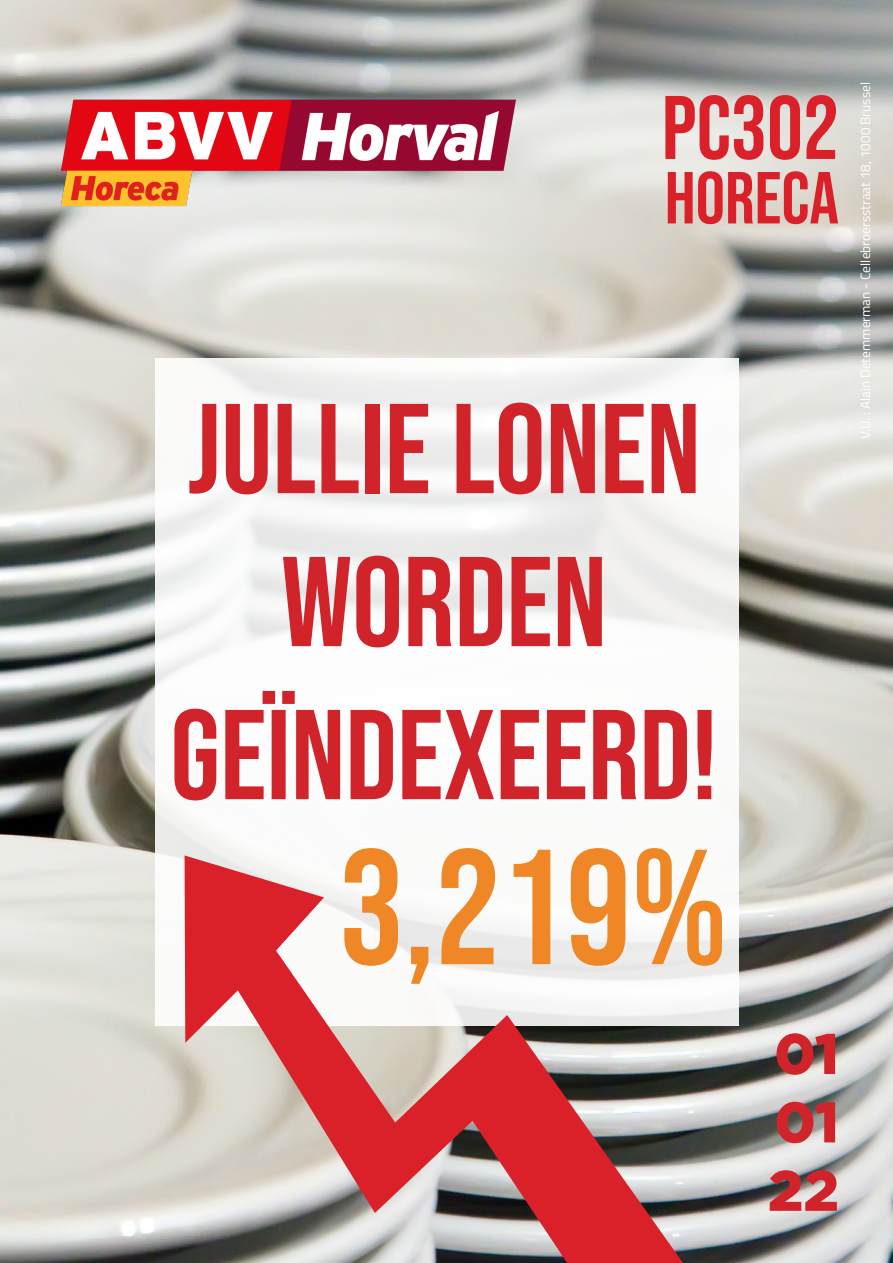
<style>
.page{position:relative;width:893px;height:1263px;background:#fff}
.page>*{position:absolute;margin:0;border:0;box-sizing:border-box;transform-origin:0 0}
.t1{font:163.5px "Bebas Neue";color:#f08726}
.t2{font:127.5px "Bebas Neue";color:#d1232a}
.t3{font:90px "Bebas Neue";color:#da2129}
.t4{font:73.5px "Bebas Neue";color:#da2129}
.t5{font:900 57px "Gotham";color:#d1232a}
.t6{font:13.5px "Titillium";color:#fff}
</style>
<div class="page">
<img style="left:0;top:0;width:893px;height:1263px">
<svg style="left:155px;top:358px;width:583px;height:667px"></svg>
<svg style="left:185px;top:855px;width:498px;height:408px"></svg>
<img style="left:54px;top:91px;width:472px;height:125px">
<p class="t3" style="left:662px;top:77px;width:179px">PC302</p>
<p class="t4" style="left:665px;top:156px;width:176px">HORECA</p>
<p class="t2" style="left:187px;top:377px;width:515px">JULLIE LONEN</p>
<p class="t6" style="left:855px;top:439px;width:359px;rotate:-90deg">V.U. : Alain Detemmerman - Cellebroersstraat 18, 1000 Brussel</p>
<p class="t2" style="left:281px;top:530px;width:327px">WORDEN</p>
<p class="t2" style="left:170px;top:683px;width:549px">GEÏNDEXEERD!</p>
<p class="t1" style="left:339px;top:815px;width:390px">3,219%</p>
<p class="t5" style="left:774px;top:1021px;width:66px">01</p>
<p class="t5" style="left:774px;top:1089px;width:66px">01</p>
<p class="t5" style="left:768px;top:1158px;width:73px">22</p>
</div>
